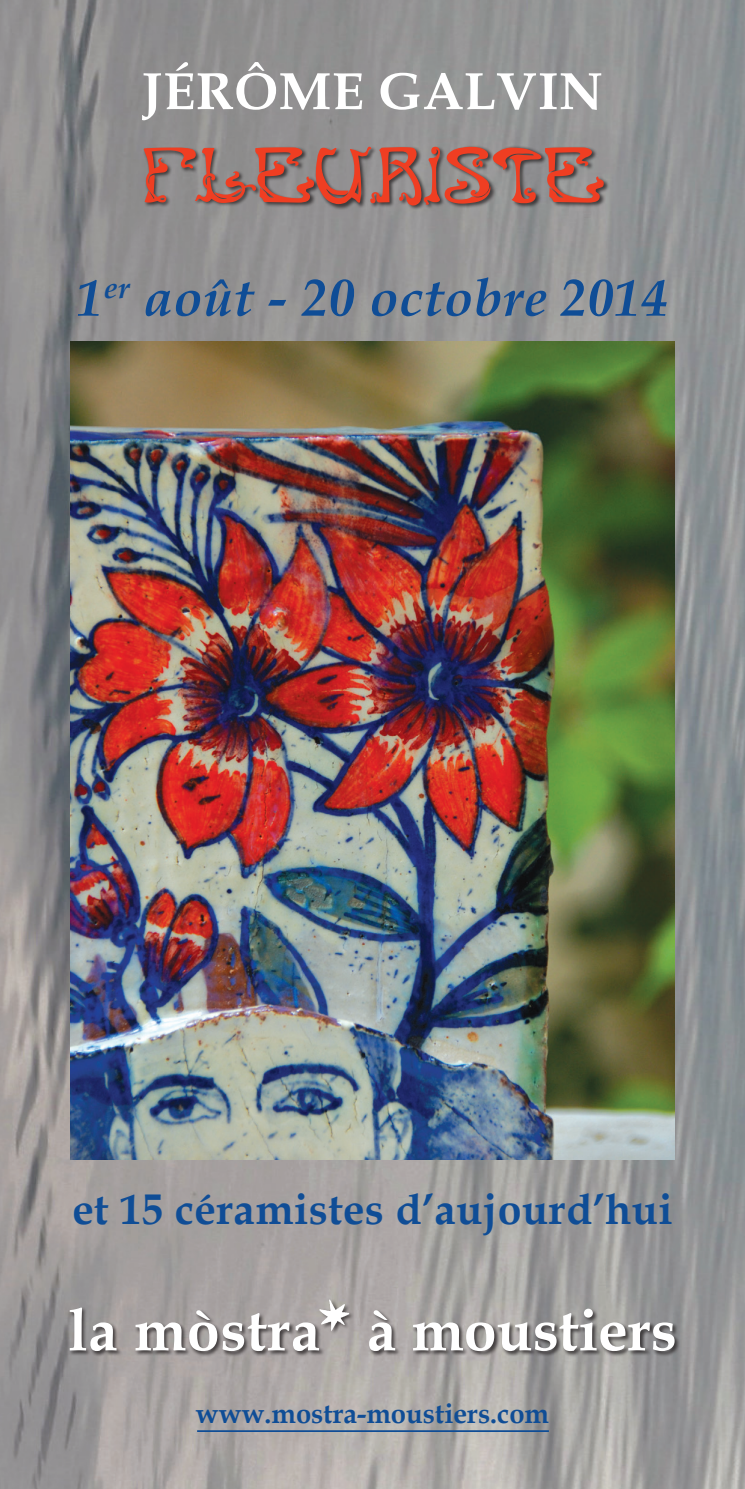
<style>
.page{position:relative;width:745px;height:1489px;background:#fff}
.page>*{position:absolute;margin:0;border:0;box-sizing:border-box;transform-origin:0 0}
.t1{font:72.5px "Art Nouveau Caps";color:#ef3e22;scale:.9 1}
.t2{font:700 59px "Book Antiqua";color:#fff}
.t3{font:italic 700 52.5px "Book Antiqua";letter-spacing:.01em;color:#0f4d96}
.t4{font:700 52.5px "Book Antiqua";letter-spacing:.01em;color:#fff}
.t5{font:700 43px "Book Antiqua";letter-spacing:.01em;color:#0f4d96}
.t6{font:700 27.5px "Book Antiqua";color:#0f4d96}
</style>
<div class="page">
<img style="left:0;top:0;width:744px;height:1488px">
<div style="left:143px;top:145px;width:466px;height:65px;background:#231f20;opacity:.75"></div>
<div style="left:68px;top:1306px;width:611px;height:50px;background:#231f20;opacity:.75"></div>
<div style="left:319px;top:1298px;width:35px;height:36px;background:#231f20;opacity:.75"></div>
<img style="left:318px;top:1297px;width:31px;height:33px">
<hr style="left:197px;top:1429px;width:351px;height:2px;background:#0f4d96">
<img style="left:71px;top:342px;width:602px;height:817px">
<p class="t4" style="left:142px;top:61px;width:462px">Jérôme Galvin</p>
<h1 class="t1" style="left:141px;top:134px;width:515px">FLEURISTE</h1>
<p class="t3" style="left:77px;top:267px;width:591px">1<sup>er</sup> août - 20 octobre 2014</p>
<p class="t5" style="left:72px;top:1184px;width:601px">et 15 céramistes d’aujourd’hui</p>
<h2 class="t2" style="left:68px;top:1295px;width:610px">la mòstra à moustiers</h2>
<p class="t6" style="left:196px;top:1397px;width:354px">www.mostra-moustiers.com</p>
</div>
